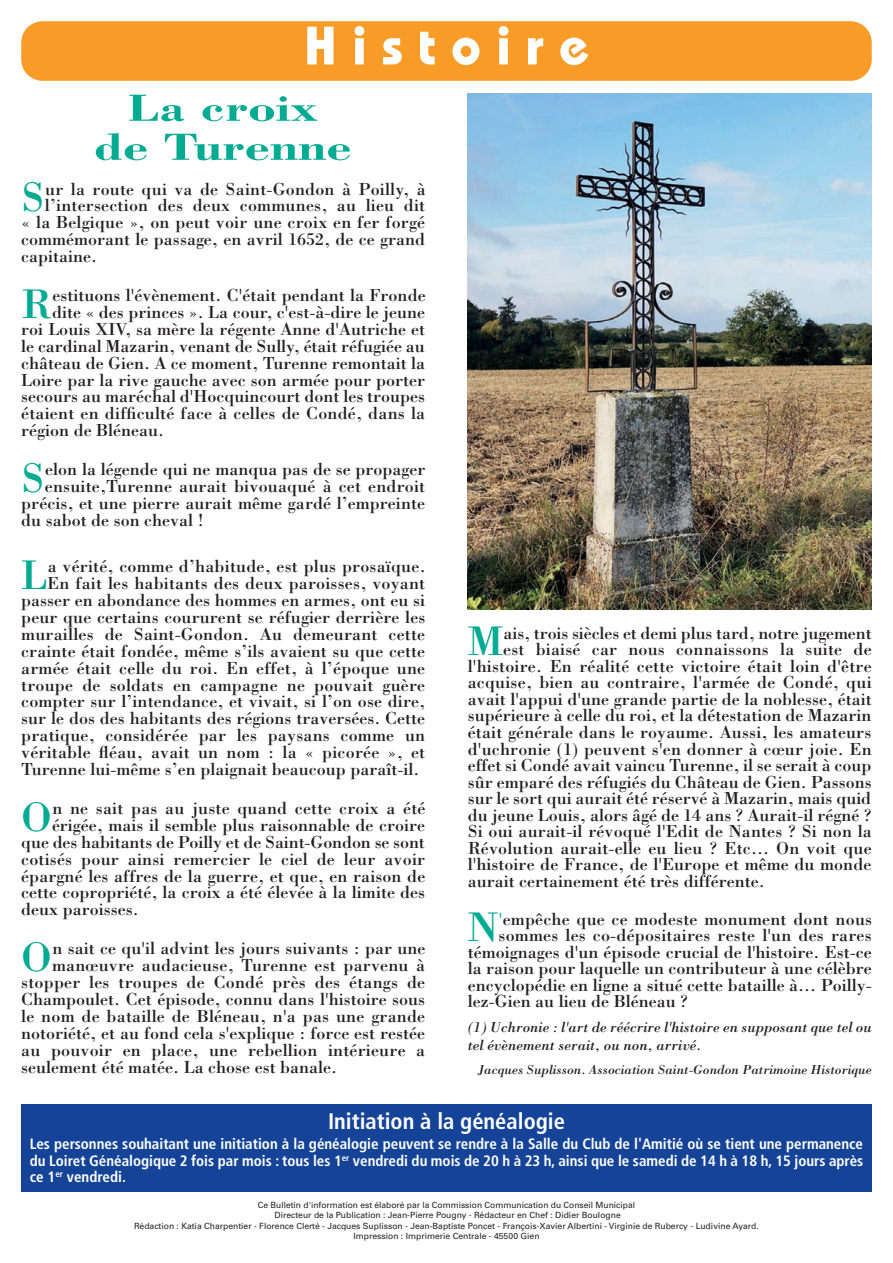
<style>
.page{position:relative;width:893px;height:1263px;background:#fff}
.page>*{position:absolute;margin:0;border:0;box-sizing:border-box;transform-origin:0 0}
.t1{font:700 54px "Bauhaus Std";color:#fff}
.t2{font:42.75px "Bodoni Std";color:#00ab91}
.t3{font:700 39px/39px "Bodoni Std";color:#00ab91;text-align:center;scale:1.3 1}
.t4{font:700 condensed 22.5px "Frutiger LT Std";color:#fff}
.t5{font:18px "Bodoni Std";color:#231f20}
.t6{font:700 condensed 15px/16.5px "Frutiger LT Std";color:#fff;text-align:justify}
.t7{font:italic 15px/18px "Bodoni Std";color:#231f20}
.t8{font:italic 13.5px "Bodoni Std";color:#231f20}
.t9{font:8.55px/10.5px "Univers LT Std";color:#231f20;text-align:center}
.s1{color:#00ab91}
</style>
<div class="page">
<div style="left:21px;top:21px;width:851px;height:60px;background:#f89c27;border-radius:21px"></div>
<img style="left:468px;top:94px;width:404px;height:516px">
<div style="left:21px;top:1104px;width:851px;height:87px;background:#154398"></div>
<h1 class="t1" style="left:304px;top:27px;width:287px">H i s t o i r e</h1>
<h3 class="t3" style="left:95px;top:88px;width:199px">La croix<br>de Turenne</h3>
<h2 class="t2" style="left:21px;top:171px;width:25px">S</h2>
<p class="t5" style="left:45px;top:178px;width:382px">ur la route qui va de Saint-Gondon à Poilly, à</p>
<p class="t5" style="left:45px;top:195px;width:382px">l’intersection des deux communes, au lieu dit</p>
<p class="t5" style="left:21px;top:212px;width:405px">« la Belgique », on peut voir une croix en fer forgé</p>
<p class="t5" style="left:21px;top:228px;width:405px">commémorant le passage, en avril 1652, de ce grand</p>
<p class="t5" style="left:21px;top:245px;width:77px">capitaine.</p>
<h2 class="t2" style="left:21px;top:278px;width:32px">R</h2>
<p class="t5" style="left:52px;top:284px;width:375px">estituons l'évènement. C'était pendant la Fronde</p>
<p class="t5" style="left:52px;top:301px;width:375px">dite « des princes ». La cour, c'est-à-dire le jeune</p>
<p class="t5" style="left:21px;top:318px;width:405px">roi Louis XIV, sa mère la régente Anne d'Autriche et</p>
<p class="t5" style="left:21px;top:335px;width:405px">le cardinal Mazarin, venant de Sully, était réfugiée au</p>
<p class="t5" style="left:21px;top:352px;width:405px">château de Gien. A ce moment, Turenne remontait la</p>
<p class="t5" style="left:21px;top:369px;width:405px">Loire par la rive gauche avec son armée pour porter</p>
<p class="t5" style="left:21px;top:386px;width:405px">secours au maréchal d'Hocquincourt dont les troupes</p>
<p class="t5" style="left:21px;top:403px;width:405px">étaient en difficulté face à celles de Condé, dans la</p>
<p class="t5" style="left:21px;top:419px;width:144px">région de Bléneau.</p>
<h2 class="t2" style="left:21px;top:452px;width:25px">S</h2>
<p class="t5" style="left:45px;top:458px;width:382px">elon la légende qui ne manqua pas de se propager</p>
<p class="t5" style="left:45px;top:475px;width:382px">ensuite,Turenne aurait bivouaqué à cet endroit</p>
<p class="t5" style="left:21px;top:492px;width:405px">précis, et une pierre aurait même gardé l’empreinte</p>
<p class="t5" style="left:21px;top:509px;width:184px">du sabot de son cheval !</p>
<h2 class="t2" style="left:21px;top:549px;width:28px">L</h2>
<p class="t5" style="left:48px;top:556px;width:379px">a vérité, comme d’habitude, est plus prosaïque.</p>
<p class="t5" style="left:47px;top:572px;width:379px">En fait les habitants des deux paroisses, voyant</p>
<p class="t5" style="left:21px;top:589px;width:405px">passer en abondance des hommes en armes, ont eu si</p>
<p class="t5" style="left:21px;top:606px;width:406px">peur que certains coururent se réfugier derrière les</p>
<p class="t5" style="left:21px;top:623px;width:405px">murailles de Saint-Gondon. Au demeurant cette</p>
<p class="t5" style="left:21px;top:640px;width:406px">crainte était fondée, même s’ils avaient su que cette</p>
<p class="t5" style="left:21px;top:657px;width:405px">armée était celle du roi. En effet, à l’époque une</p>
<p class="t5" style="left:21px;top:674px;width:405px">troupe de soldats en campagne ne pouvait guère</p>
<p class="t5" style="left:21px;top:691px;width:405px">compter sur l’intendance, et vivait, si l’on ose dire,</p>
<p class="t5" style="left:21px;top:708px;width:405px">sur le dos des habitants des régions traversées. Cette</p>
<p class="t5" style="left:21px;top:724px;width:405px">pratique, considérée par les paysans comme un</p>
<p class="t5" style="left:21px;top:741px;width:405px">véritable fléau, avait un nom : la « picorée », et</p>
<p class="t5" style="left:21px;top:758px;width:400px">Turenne lui-même s’en plaignait beaucoup paraît-il.</p>
<h2 class="t2" style="left:21px;top:791px;width:32px">O</h2>
<p class="t5" style="left:52px;top:797px;width:375px">n ne sait pas au juste quand cette croix a été</p>
<h2 class="t2" style="left:468px;top:616px;width:37px">M</h2>
<p class="t5" style="left:504px;top:622px;width:370px">ais, trois siècles et demi plus tard, notre jugement</p>
<p class="t5" style="left:503px;top:639px;width:370px">est biaisé car nous connaissons la suite de</p>
<p class="t5" style="left:468px;top:655px;width:405px">l'histoire. En réalité cette victoire était loin d'être</p>
<p class="t5" style="left:468px;top:672px;width:405px">acquise, bien au contraire, l'armée de Condé, qui</p>
<p class="t5" style="left:468px;top:688px;width:405px">avait l'appui d'une grande partie de la noblesse, était</p>
<p class="t5" style="left:468px;top:705px;width:405px">supérieure à celle du roi, et la détestation de Mazarin</p>
<p class="t5" style="left:468px;top:721px;width:405px">était générale dans le royaume. Aussi, les amateurs</p>
<p class="t5" style="left:468px;top:738px;width:405px">d'uchronie (1) peuvent s'en donner à cœur joie. En</p>
<p class="t5" style="left:468px;top:754px;width:405px">effet si Condé avait vaincu Turenne, il se serait à coup</p>
<p class="t5" style="left:468px;top:771px;width:405px">sûr emparé des réfugiés du Château de Gien. Passons</p>
<p class="t5" style="left:468px;top:787px;width:405px">sur le sort qui aurait été réservé à Mazarin, mais quid</p>
<p class="t5" style="left:468px;top:804px;width:405px">du jeune Louis, alors âgé de 14 ans ? Aurait-il régné ?</p>
<p class="t5" style="left:468px;top:820px;width:406px">Si oui aurait-il révoqué l'Edit de Nantes ? Si non la</p>
<p class="t5" style="left:468px;top:837px;width:405px">Révolution aurait-elle eu lieu ? Etc… On voit que</p>
<p class="t5" style="left:468px;top:853px;width:405px">l'histoire de France, de l'Europe et même du monde</p>
<p class="t5" style="left:468px;top:870px;width:298px">aurait certainement été très différente.</p>
<h2 class="t2" style="left:468px;top:901px;width:32px">N</h2>
<p class="t5" style="left:499px;top:908px;width:375px"><span class="s1">'</span>empêche que ce modeste monument dont nous</p>
<p class="t5" style="left:52px;top:814px;width:375px">érigée, mais il semble plus raisonnable de croire</p>
<p class="t5" style="left:21px;top:831px;width:405px">que des habitants de Poilly et de Saint-Gondon se sont</p>
<p class="t5" style="left:21px;top:848px;width:405px">cotisés pour ainsi remercier le ciel de leur avoir</p>
<p class="t5" style="left:21px;top:865px;width:406px">épargné les affres de la guerre, et que, en raison de</p>
<p class="t5" style="left:21px;top:882px;width:405px">cette copropriété, la croix a été élevée à la limite des</p>
<p class="t5" style="left:21px;top:899px;width:119px">deux paroisses.</p>
<h2 class="t2" style="left:21px;top:931px;width:32px">O</h2>
<p class="t5" style="left:52px;top:938px;width:375px">n sait ce qu'il advint les jours suivants : par une</p>
<p class="t5" style="left:498px;top:924px;width:375px">sommes les co-dépositaires reste l'un des rares</p>
<p class="t5" style="left:468px;top:941px;width:405px">témoignages d'un épisode crucial de l'histoire. Est-ce</p>
<p class="t5" style="left:468px;top:957px;width:405px">la raison pour laquelle un contributeur à une célèbre</p>
<p class="t5" style="left:468px;top:974px;width:405px">encyclopédie en ligne a situé cette bataille à... Poilly-</p>
<p class="t5" style="left:468px;top:990px;width:222px">lez-Gien au lieu de Bléneau ?</p>
<p class="t7" style="left:468px;top:1017px;width:405px">(1) Uchronie : l'art de réécrire l'histoire en supposant que tel ou tel évènement serait, ou non, arrivé.</p>
<p class="t8" style="left:477px;top:1061px;width:396px">Jacques Suplisson. Association Saint-Gondon Patrimoine Historique</p>
<p class="t4" style="left:328px;top:1111px;width:238px">Initiation à la généalogie</p>
<p class="t6" style="left:30px;top:1137px;width:835px">Les personnes souhaitant une initiation à la généalogie peuvent se rendre à la Salle du Club de l'Amitié où se tient une permanence du Loiret Généalogique 2 fois par mois : tous les 1<sup>er</sup> vendredi du mois de 20 h à 23 h, ainsi que le samedi de 14 h à 18 h, 15 jours après ce 1<sup>er</sup> vendredi.</p>
<p class="t5" style="left:52px;top:954px;width:375px">manœuvre audacieuse, Turenne est parvenu à</p>
<p class="t5" style="left:21px;top:971px;width:405px">stopper les troupes de Condé près des étangs de</p>
<p class="t5" style="left:21px;top:988px;width:405px">Champoulet. Cet épisode, connu dans l'histoire sous</p>
<p class="t5" style="left:21px;top:1005px;width:405px">le nom de bataille de Bléneau, n'a pas une grande</p>
<p class="t5" style="left:21px;top:1022px;width:405px">notoriété, et au fond cela s'explique : force est restée</p>
<p class="t5" style="left:21px;top:1039px;width:405px">au pouvoir en place, une rebellion intérieure a</p>
<p class="t5" style="left:21px;top:1056px;width:317px">seulement été matée. La chose est banale.</p>
<p class="t9" style="left:134px;top:1200px;width:626px">Ce Bulletin d'information est élaboré par la Commission Communication du Conseil Municipal<br>Directeur de la Publication : Jean-Pierre Pougny - Rédacteur en Chef : Didier Boulogne<br>Rédaction : Katia Charpentier - Florence Clerté - Jacques Suplisson - Jean-Baptiste Poncet - François-Xavier Albertini - Virginie de Rubercy - Ludivine Ayard.<br>Impression : Imprimerie Centrale - 45500 Gien</p>
</div>
